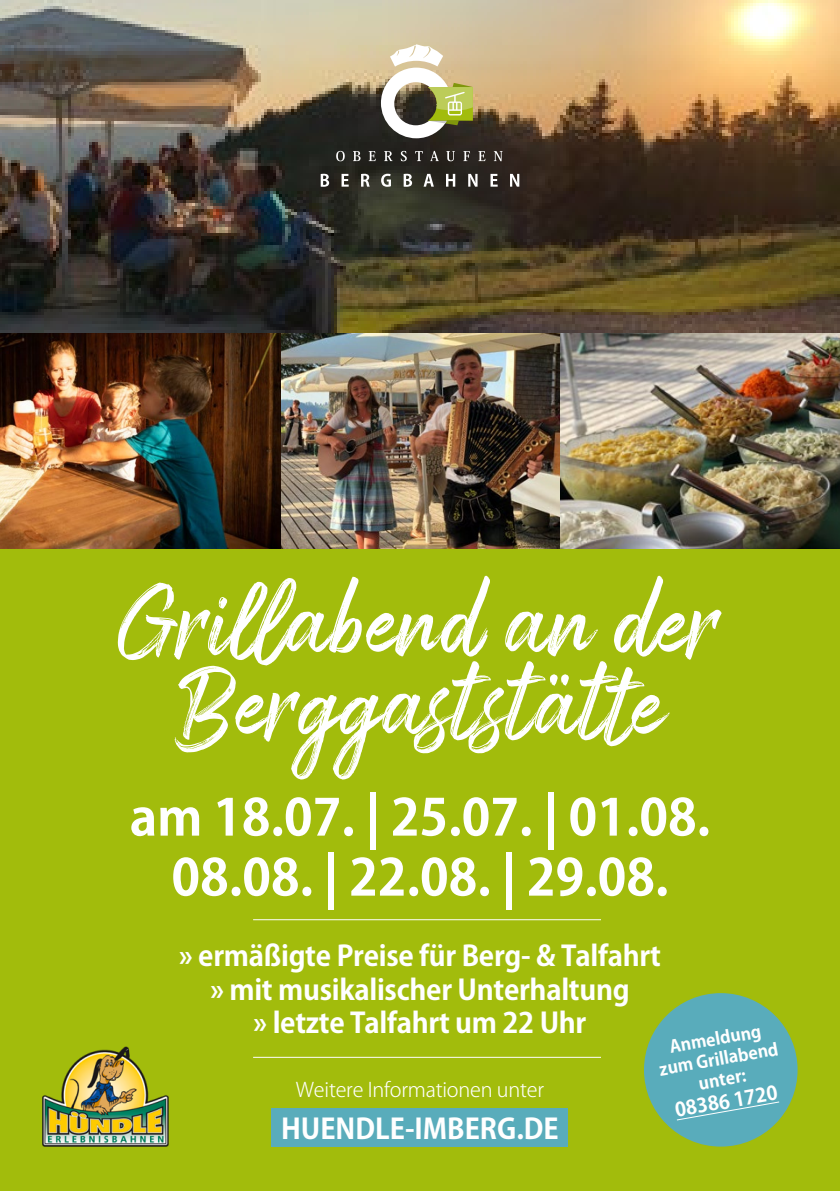
<style>
.page{position:relative;width:840px;height:1191px;background:#fff}
.page>*{position:absolute;margin:0;border:0;box-sizing:border-box;transform-origin:0 0}
.t1{font:94px/82px "Arsilon";color:#fff;text-align:center}
.t2{font:700 50px/60px "Koz Go Pr 6 N";color:#fff;text-align:center}
.t3{font:700 28px/33.4px "Koz Go Pr 6 N";letter-spacing:-.01em;color:#fff;text-align:center}
.t4{font:300 20px "Koz Go Pr 6 N";letter-spacing:-.01em;color:#fff}
.t5{font:700 19.4px "Koz Go Pr 6 N";color:#fff}
.t6{font:700 17px/20.4px "Koz Go Pr 6 N";color:#fff;text-align:center}
</style>
<div class="page">
<img style="left:0;top:0;width:839px;height:549px">
<div style="left:0;top:549px;width:839px;height:642px;background:#a2bc0c"></div>
<img style="left:42px;top:1046px;width:126px;height:100px">
<div style="left:271px;top:1108px;width:297px;height:38px;background:#59acbb"></div>
<hr style="left:253px;top:919px;width:347px;height:1px;background:#fff">
<hr style="left:253px;top:1056px;width:347px;height:1px;background:#fff">
<svg style="left:336px;top:151px;width:8px;height:10px"></svg>
<svg style="left:446px;top:151px;width:8px;height:10px"></svg>
<svg style="left:463px;top:151px;width:7px;height:10px"></svg>
<svg style="left:400px;top:151px;width:6px;height:10px"></svg>
<svg style="left:478px;top:151px;width:7px;height:10px"></svg>
<svg style="left:493px;top:151px;width:9px;height:10px"></svg>
<svg style="left:384px;top:151px;width:8px;height:10px"></svg>
<svg style="left:415px;top:151px;width:8px;height:10px"></svg>
<svg style="left:353px;top:151px;width:7px;height:10px"></svg>
<svg style="left:430px;top:151px;width:8px;height:10px"></svg>
<svg style="left:368px;top:151px;width:7px;height:10px"></svg>
<svg style="left:320px;top:174px;width:9px;height:13px"></svg>
<svg style="left:341px;top:174px;width:7px;height:13px"></svg>
<svg style="left:361px;top:174px;width:8px;height:13px"></svg>
<svg style="left:381px;top:174px;width:10px;height:13px"></svg>
<svg style="left:403px;top:174px;width:9px;height:13px"></svg>
<svg style="left:423px;top:174px;width:10px;height:13px"></svg>
<svg style="left:445px;top:174px;width:10px;height:13px"></svg>
<svg style="left:468px;top:174px;width:9px;height:13px"></svg>
<svg style="left:490px;top:174px;width:7px;height:13px"></svg>
<svg style="left:509px;top:174px;width:10px;height:13px"></svg>
<svg style="left:381px;top:44px;width:91px;height:94px"></svg>
<div style="left:643px;top:993px;width:154px;height:153px;background:#59acbb;border-radius:50%"></div>
<svg style="left:676px;top:1101px;width:103px;height:20px"></svg>
<h1 class="t1" style="left:118px;top:578px;width:605px">Grillabend an der<br>Berggaststätte</h1>
<h2 class="t2" style="left:130px;top:788px;width:581px">am 18.07. | 25.07. | 01.08.<br>08.08. | 22.08. | 29.08.</h2>
<p class="t3" style="left:179px;top:940px;width:483px">» ermäßigte Preise für Berg- &amp; Talfahrt » mit musikalischer Unterhaltung<br>» letzte Talfahrt um 22 Uhr</p>
<p class="t6" style="left:654px;top:1039px;width:122px;rotate:-10deg">Anmeldung zum Grillabend unter:</p>
<p class="t4" style="left:296px;top:1078px;width:249px">Weitere Informationen unter</p>
<p class="t5" style="left:673px;top:1099px;width:105px;rotate:-10deg">08386 1720</p>
<p class="t3" style="left:281px;top:1112px;width:279px">HUENDLE-IMBERG.DE</p>
</div>
